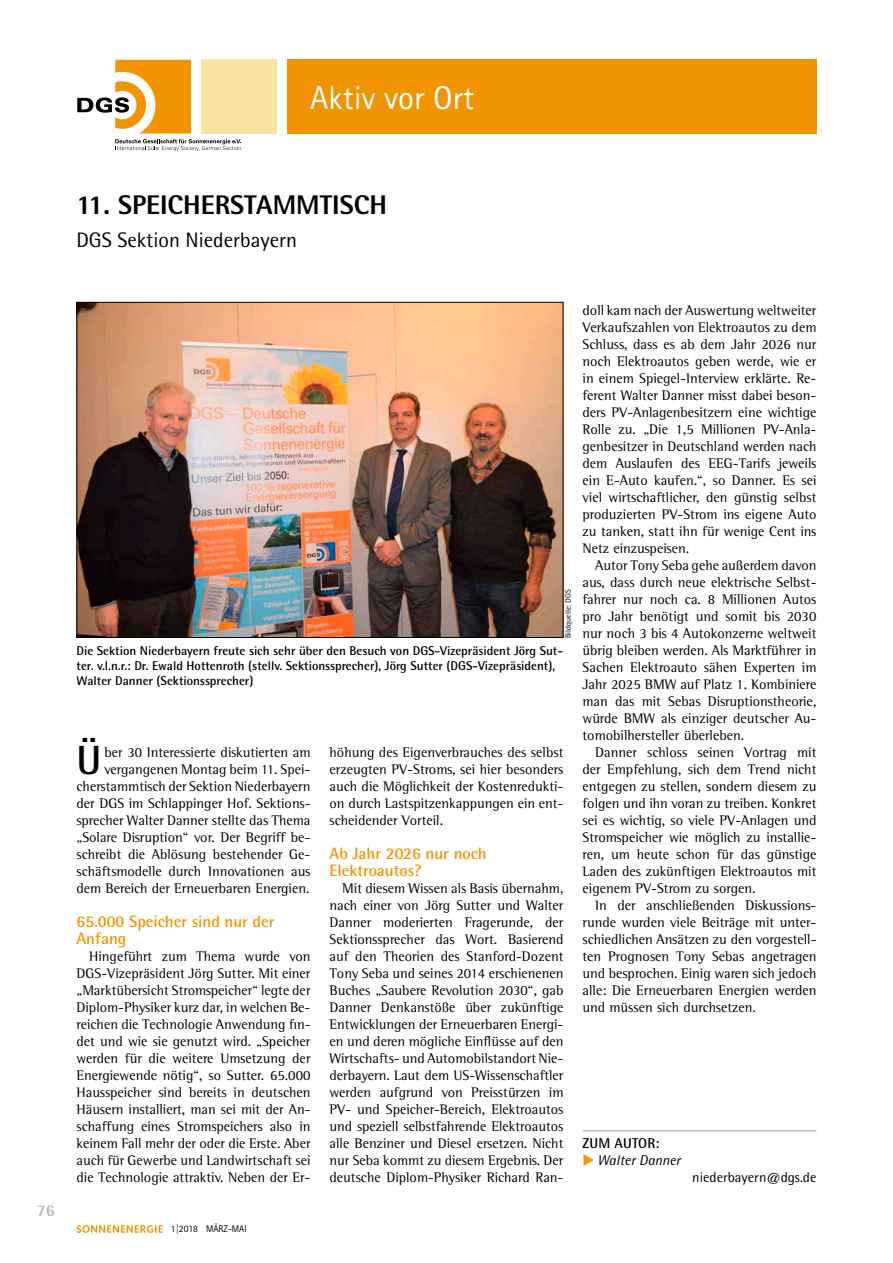
<style>
.page{position:relative;width:893px;height:1263px;background:#fff}
.page>*{position:absolute;margin:0;border:0;box-sizing:border-box;transform-origin:0 0}
.t1{font:700 40.8px "Rotis Semi Sans Std";color:#000}
.t2{font:33px "Rotis Sans Serif Std";color:#fff}
.t3{font:800 27px "Rotis Semi Sans Std";color:#000}
.t4{font:21px "Rotis Semi Sans Std";color:#000}
.t5{font:700 16.5px/17px "Rotis Semi Sans Std";color:#f29400}
.t6{font:700 16.5px "Rotis Semi Sans Std";color:#b1b3b4}
.t7{font:14.25px/17px "Rotis Semi Serif Std";color:#000;text-align:justify}
.t8{font:14.25px "Rotis Semi Sans Std";color:#000}
.t9{font:italic 14.25px "Rotis Semi Sans Std";color:#000}
.t10{font:700 14.25px "Rotis Semi Sans Std";letter-spacing:.01em;color:#000}
.t11{font:700 12.75px/15px "Rotis Semi Sans Std";color:#000}
.t12{font:9.75px "Rotis Sans Serif Std";color:#000}
.t13{font:8.25px "Rotis Semi Sans Std";color:#000;scale:.96 1}
.s1{color:#f29400}
</style>
<div class="page">
<svg style="left:77px;top:1225px;width:86px;height:8px"></svg>
<div style="left:202px;top:60px;width:75px;height:74px;background:#fae3a1"></div>
<svg style="left:77px;top:60px;width:164px;height:91px"></svg>
<div style="left:287px;top:60px;width:529px;height:74px;background:#f29400"></div>
<img style="left:78px;top:304px;width:483px;height:332px">
<div style="left:76px;top:302px;width:487px;height:336px;border:1px solid #000"></div>
<hr style="left:583px;top:1130px;width:233px;height:1px;background:#9c9d9f">
<h2 class="t2" style="left:310px;top:78px;width:165px">Aktiv vor Ort</h2>
<p class="t6" style="left:37px;top:1200px;width:19px">76</p>
<h3 class="t3" style="left:77px;top:188px;width:312px">11. SPEICHERSTAMMTISCH</h3>
<h3 class="t4" style="left:77px;top:227px;width:222px">DGS Sektion Niederbayern</h3>
<p class="t13" style="left:563px;top:638px;width:52px;rotate:-90deg">Bildquelle: DGS</p>
<p class="t11" style="left:77px;top:643px;width:488px">Die Sektion Niederbayern freute sich sehr über den Besuch von DGS-Vizepräsident Jörg Sut&shy;ter. v.l.n.r.: Dr. Ewald Hottenroth (stellv. Sektionssprecher), Jörg Sutter (DGS-Vizepräsident),<br>Walter Danner (Sektionssprecher)</p>
<h1 class="t1" style="left:77px;top:735px;width:26px">Ü</h1>
<p class="t7" style="left:77px;top:744px;width:235px;text-align:right">ber 30 Interessierte diskutierten am vergangenen Montag beim 11. Spei&shy;cherstammtisch der Sektion Niederbayern der DGS im Schlappinger Hof. Sektions&shy;sprecher Walter Danner stellte das Thema „Solare Disruption“ vor. Der Begriff be&shy;schreibt die Ablösung bestehender Ge&shy;schäftsmodelle durch Innovationen aus dem Bereich der Erneuerbaren Energien.</p>
<p class="t5" style="left:77px;top:913px;width:200px">65.000 Speicher sind nur der<br>Anfang</p>
<p class="t7" style="left:77px;top:948px;width:235px;text-indent:13px">Hingeführt zum Thema wurde von DGS-Vizepräsident Jörg Sutter. Mit einer „Marktübersicht Stromspeicher“ legte der Diplom-Physiker kurz dar, in welchen Be&shy;reichen die Technologie Anwendung fin&shy;det und wie sie genutzt wird. „Speicher werden für die weitere Umsetzung der Energiewende nötig“, so Sutter. 65.000<br>Hausspeicher sind bereits in deutschen Häusern installiert, man sei mit der An&shy;schaffung eines Stromspeichers also in keinem Fall mehr der oder die Erste. Aber auch für Gewerbe und Landwirtschaft sei die Technologie attraktiv. Neben der Er-</p>
<p class="t7" style="left:330px;top:744px;width:235px">höhung des Eigenverbrauches des selbst erzeugten PV-Stroms, sei hier besonders auch die Möglichkeit der Kostenredukti&shy;on durch Lastspitzenkappungen ein ent&shy;scheidender Vorteil.</p>
<p class="t5" style="left:330px;top:845px;width:159px">Ab Jahr 2026 nur noch<br>Elektroautos?</p>
<p class="t7" style="left:330px;top:880px;width:235px;text-indent:13px">Mit diesem Wissen als Basis übernahm, nach einer von Jörg Sutter und Walter Danner moderierten Fragerunde, der Sektionssprecher das Wort. Basierend auf den Theorien des Stanford-Dozent Tony Seba und seines 2014 erschienenen Buches „Saubere Revolution 2030“, gab Danner Denkanstöße über zukünftige Entwicklungen der Erneuerbaren Energi&shy;en und deren mögliche Einflüsse auf den Wirtschafts- und Automobilstandort Nie&shy;derbayern. Laut dem US-Wissenschaftler werden aufgrund von Preisstürzen im PV- und Speicher-Bereich, Elektroautos und speziell selbstfahrende Elektroautos alle Benziner und Diesel ersetzen. Nicht nur Seba kommt zu diesem Ergebnis. Der deutsche Diplom-Physiker Richard Ran-</p>
<p class="t7" style="left:583px;top:301px;width:235px">doll kam nach der Auswertung weltweiter Verkaufszahlen von Elektroautos zu dem Schluss, dass es ab dem Jahr 2026 nur noch Elektroautos geben werde, wie er in einem Spiegel-Interview erklärte. Re&shy;ferent Walter Danner misst dabei beson&shy;ders PV-Anlagenbesitzern eine wichtige Rolle zu. „Die 1,5 Millionen PV-Anla&shy;genbesitzer in Deutschland werden nach dem Auslaufen des EEG-Tarifs jeweils ein E-Auto kaufen.“, so Danner. Es sei viel wirtschaftlicher, den günstig selbst produzierten PV-Strom ins eigene Auto zu tanken, statt ihn für wenige Cent ins Netz einzuspeisen.</p>
<p class="t7" style="left:583px;top:557px;width:235px;text-indent:13px">Autor Tony Seba gehe außerdem davon aus, dass durch neue elektrische Selbst&shy;fahrer nur noch ca. 8 Millionen Autos pro Jahr benötigt und somit bis 2030 nur noch 3 bis 4 Autokonzerne weltweit übrig bleiben werden. Als Marktführer in Sachen Elektroauto sähen Experten im Jahr 2025 BMW auf Platz 1. Kombiniere man das mit Sebas Disruptionstheorie, würde BMW als einziger deutscher Au&shy;tomobilhersteller überleben.</p>
<p class="t7" style="left:583px;top:744px;width:235px;text-indent:13px">Danner schloss seinen Vortrag mit der Empfehlung, sich dem Trend nicht entgegen zu stellen, sondern diesem zu folgen und ihn voran zu treiben. Konkret sei es wichtig, so viele PV-Anlagen und Stromspeicher wie möglich zu installie&shy;ren, um heute schon für das günstige Laden des zukünftigen Elektroautos mit eigenem PV-Strom zu sorgen.</p>
<p class="t7" style="left:583px;top:897px;width:235px;text-indent:13px">In der anschließenden Diskussions&shy;runde wurden viele Beiträge mit unter&shy;schiedlichen Ansätzen zu den vorgestell&shy;ten Prognosen Tony Sebas angetragen und besprochen. Einig waren sich jedoch alle: Die Erneuerbaren Energien werden und müssen sich durchsetzen.</p>
<p class="t10" style="left:583px;top:1135px;width:78px">ZUM AUTOR:</p>
<p class="t9" style="left:583px;top:1152px;width:100px"><span class="s1">◆</span> Walter Danner</p>
<p class="t8" style="left:692px;top:1169px;width:126px">niederbayern@dgs.de</p>
<p class="t12" style="left:171px;top:1223px;width:77px">1|2018 MÄRZ-MAI</p>
</div>
